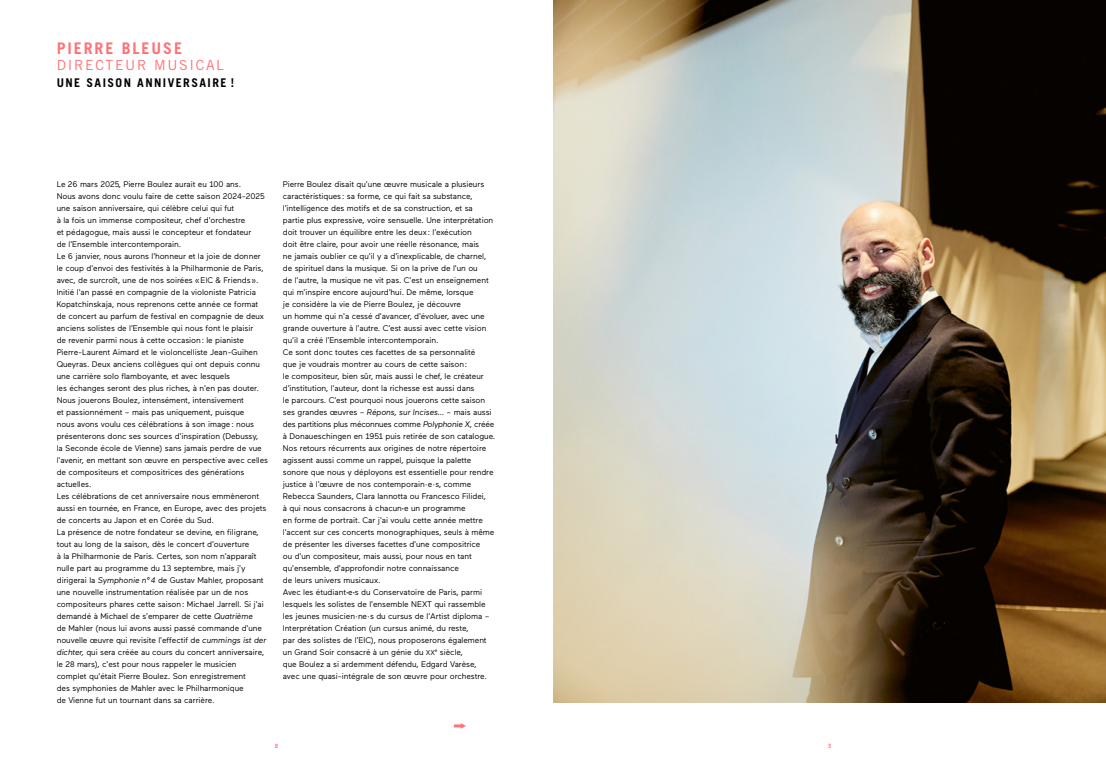
<style>
.page{position:relative;width:1106px;height:766px;background:#fff}
.page>*{position:absolute;margin:0;border:0;box-sizing:border-box;transform-origin:0 0}
.t1{font:700 16px "Trade Gothic LT Std";letter-spacing:.12em;color:#ff7276}
.t2{font:14px "Trade Gothic LT Std";letter-spacing:.12em;color:#ff7276}
.t3{font:700 12px "Trade Gothic LT Std";letter-spacing:.12em;color:#000}
.t4{font:8.2px/12px "Maax";letter-spacing:-.01em;color:#000}
.t5{font:500 6px "Maax";color:#ff7276}
.s1{font-style:italic}
.s2{font-family:"Trade Gothic LT Std";font-weight:700}
.s3{font-size:7px}
</style>
<div class="page">
<img style="left:553px;top:0;width:553px;height:702px">
<h1 class="t1" style="left:57px;top:39px;width:127px">PIERRE BLEUSE</h1>
<h2 class="t2" style="left:57px;top:57px;width:169px">DIRECTEUR MUSICAL</h2>
<h3 class="t3" style="left:57px;top:75px;width:179px">UNE SAISON ANNIVERSAIRE !</h3>
<p class="t4" style="left:57px;top:178px;width:213px">Le 26 mars 2025, Pierre Boulez aurait eu 100 ans.<br>Nous avons donc voulu faire de cette saison 2024-2025 une saison anniversaire, qui célèbre celui qui fut<br>à la fois un immense compositeur, chef d’orchestre<br>et pédagogue, mais aussi le concepteur et fondateur<br>de l’Ensemble intercontemporain.<br>Le 6 janvier, nous aurons l’honneur et la joie de donner le coup d’envoi des festivités à la Philharmonie de Paris, avec, de surcroît, une de nos soirées «EIC &amp; Friends».<br>Initié l’an passé en compagnie de la violoniste Patricia Kopatchinskaja, nous reprenons cette année ce format de concert au parfum de festival en compagnie de deux anciens solistes de l’Ensemble qui nous font le plaisir<br>de revenir parmi nous à cette occasion: le pianiste Pierre-Laurent Aimard et le violoncelliste Jean-Guihen Queyras. Deux anciens collègues qui ont depuis connu une carrière solo flamboyante, et avec lesquels<br>les échanges seront des plus riches, à n’en pas douter.<br>Nous jouerons Boulez, intensément, intensivement<br>et passionnément – mais pas uniquement, puisque<br>nous avons voulu ces célébrations à son image: nous présenterons donc ses sources d’inspiration (Debussy,<br>la Seconde école de Vienne) sans jamais perdre de vue l’avenir, en mettant son œuvre en perspective avec celles de compositeurs et compositrices des générations actuelles.<br>Les célébrations de cet anniversaire nous emmèneront aussi en tournée, en France, en Europe, avec des projets de concerts au Japon et en Corée du Sud.<br>La présence de notre fondateur se devine, en filigrane, tout au long de la saison, dès le concert d’ouverture<br>à la Philharmonie de Paris. Certes, son nom n’apparaît nulle part au programme du 13 septembre, mais j’y dirigerai la <span class="s1">Symphonie n°4</span> de Gustav Mahler, proposant une nouvelle instrumentation réalisée par un de nos compositeurs phares cette saison: Michael Jarrell. Si j’ai demandé à Michael de s’emparer de cette <span class="s1">Quatrième<br></span>de Mahler (nous lui avons aussi passé commande d’une nouvelle œuvre qui revisite l’effectif de <span class="s1">cummings ist der dichter,</span> qui sera créée au cours du concert anniversaire, le 28 mars), c’est pour nous rappeler le musicien complet qu’était Pierre Boulez. Son enregistrement<br>des symphonies de Mahler avec le Philharmonique<br>de Vienne fut un tournant dans sa carrière.</p>
<p class="t4" style="left:283px;top:178px;width:214px">Pierre Boulez disait qu’une œuvre musicale a plusieurs caractéristiques: sa forme, ce qui fait sa substance, l’intelligence des motifs et de sa construction, et sa partie plus expressive, voire sensuelle. Une interprétation doit trouver un équilibre entre les deux: l’exécution<br>doit être claire, pour avoir une réelle résonance, mais<br>ne jamais oublier ce qu’il y a d’inexplicable, de charnel, de spirituel dans la musique. Si on la prive de l’un ou<br>de l’autre, la musique ne vit pas. C’est un enseignement qui m’inspire encore aujourd’hui. De même, lorsque<br>je considère la vie de Pierre Boulez, je découvre<br>un homme qui n’a cessé d’avancer, d’évoluer, avec une grande ouverture à l’autre. C’est aussi avec cette vision qu’il a créé l’Ensemble intercontemporain.<br>Ce sont donc toutes ces facettes de sa personnalité<br>que je voudrais montrer au cours de cette saison:<br>le compositeur, bien sûr, mais aussi le chef, le créateur d’institution, l’auteur, dont la richesse est aussi dans<br>le parcours. C’est pourquoi nous jouerons cette saison ses grandes œuvres – <span class="s1">Répons, sur Incises…</span> – mais aussi des partitions plus méconnues comme <span class="s1">Polyphonie X,</span> créée à Donaueschingen en 1951 puis retirée de son catalogue.<br>Nos retours récurrents aux origines de notre répertoire agissent aussi comme un rappel, puisque la palette sonore que nous y déployons est essentielle pour rendre justice à l’œuvre de nos contemporain·e·s, comme Rebecca Saunders, Clara Iannotta ou Francesco Filidei,<br>à qui nous consacrons à chacun<span class="s2">·</span>e un programme<br>en forme de portrait. Car j’ai voulu cette année mettre l’accent sur ces concerts monographiques, seuls à même de présenter les diverses facettes d’une compositrice<br>ou d’un compositeur, mais aussi, pour nous en tant qu’ensemble, d’approfondir notre connaissance<br>de leurs univers musicaux.<br>Avec les étudiant<span class="s2">·</span>e<span class="s2">·</span>s du Conservatoire de Paris, parmi lesquels les solistes de l’ensemble NEXT qui rassemble les jeunes musicien·ne·s du cursus de l’Artist diploma – Interprétation Création (un cursus animé, du reste,<br>par des solistes de l’EIC), nous proposerons également un Grand Soir consacré à un génie du <span class="s3">xx</span><sup>e</sup> siècle,<br>que Boulez a si ardemment défendu, Edgard Varèse, avec une quasi-intégrale de son œuvre pour orchestre.</p>
<p class="t5" style="left:275px;top:742px;width:5px">2</p>
<p class="t5" style="left:827px;top:742px;width:5px">3</p>
</div>
